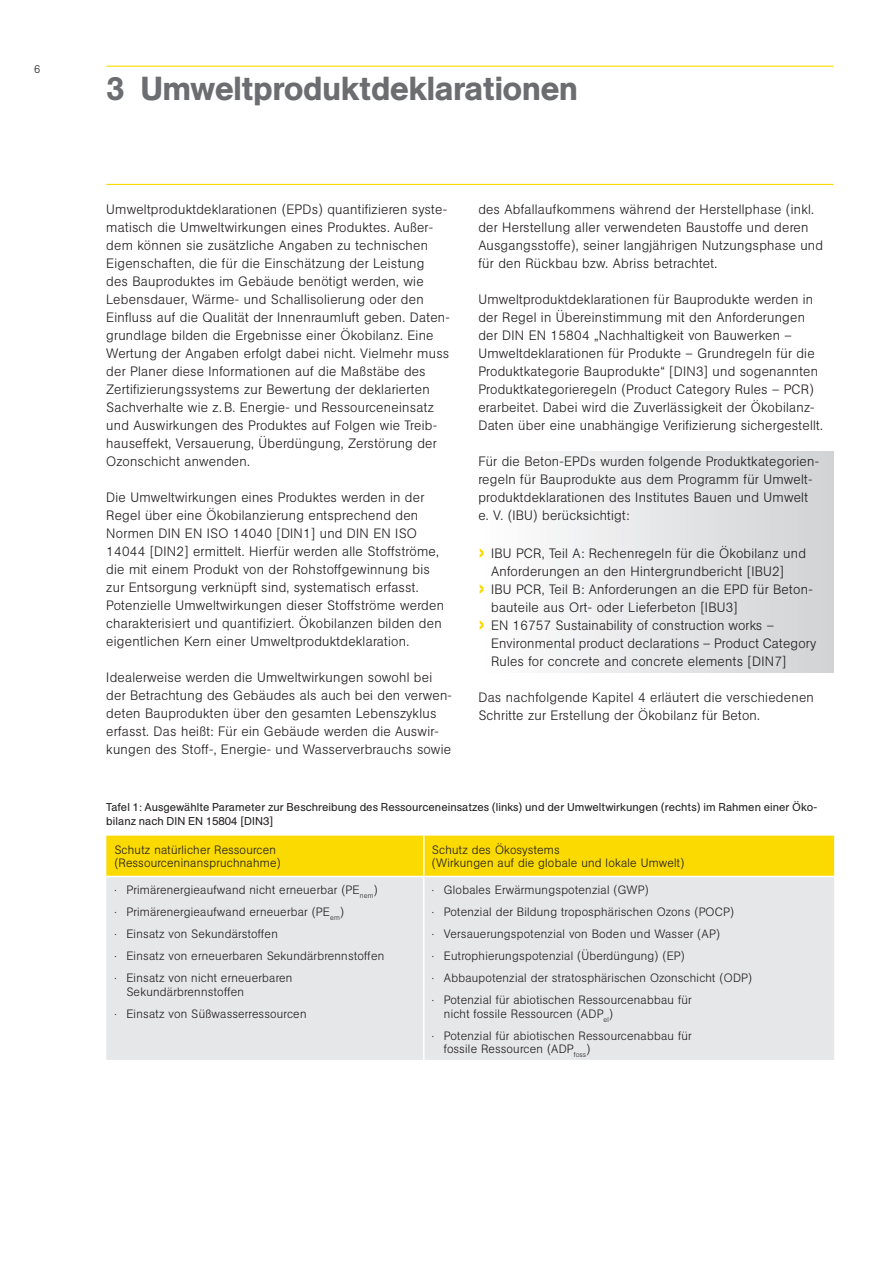
<style>
.page{position:relative;width:893px;height:1263px;background:#fff}
.page>*{position:absolute;margin:0;border:0;box-sizing:border-box;transform-origin:0 0}
.Beton_Headline_Kapitelanfang{font:500 33px "AG Book Pro";color:#6c6d70}
.Beton_Fließtext{font:300 13.5px/18px "AG Book Pro";letter-spacing:.02em;color:#231f20}
.Beton_Tafeltext{font:300 12px/13.5px "AG Book Pro";letter-spacing:.02em;color:#231f20}
.Beton_Bildunterschrift_7_5_9_Pt{font:11.25px/13.5px "AG Book Pro";letter-spacing:.005em;color:#231f20}
.t1{font:300 11.25px "AG Book Pro";color:#231f20}
.s1{font-weight:500;font-size:24.75px;color:#fada00}
</style>
<div class="page">
<div style="left:478px;top:452px;width:355px;height:221px;background:linear-gradient(to right,#fefefe,#d1d2d4)"></div>
<hr style="left:106px;top:184px;width:727px;height:1px;background:#fada00">
<hr style="left:106px;top:66px;width:727px;height:1px;background:#fada00">
<div style="left:106px;top:836px;width:728px;height:40px;background:#fada00"></div>
<div style="left:106px;top:877px;width:728px;height:183px;background:#e6e7e9"></div>
<hr style="left:423px;top:836px;width:2px;height:40px;background:#fff">
<hr style="left:423px;top:877px;width:2px;height:183px;background:#fff">
<p class="t1" style="left:34px;top:62px;width:8px">6</p>
<p class="Beton_Headline_Kapitelanfang" style="left:106px;top:67px;width:473px">3 Umweltproduktdeklarationen</p>
<p class="Beton_Fließtext" style="left:106px;top:200px;width:345px">Umweltproduktdeklarationen (EPDs) quantifizieren syste&shy;matisch die Umweltwirkungen eines Produktes. Außer&shy;dem können sie zusätzliche Angaben zu technischen Eigenschaften, die für die Einschätzung der Leistung<br>des Bauproduktes im Gebäude benötigt werden, wie Lebensdauer, Wärme- und Schallisolierung oder den Einfluss auf die Qualität der Innenraumluft geben. Daten&shy;grundlage bilden die Ergebnisse einer Ökobilanz. Eine Wertung der Angaben erfolgt dabei nicht. Vielmehr muss der Planer diese Informationen auf die Maßstäbe des Zertifizierungssystems zur Bewertung der deklarierten Sachverhalte wie z. B. Energie- und Ressourceneinsatz und Auswirkungen des Produktes auf Folgen wie Treib&shy;hauseffekt, Versauerung, Überdüngung, Zerstörung der Ozonschicht anwenden.</p>
<p class="Beton_Fließtext" style="left:106px;top:488px;width:339px">Die Umweltwirkungen eines Produktes werden in der Regel über eine Ökobilanzierung entsprechend den Normen DIN EN ISO 14040 [DIN1] und DIN EN ISO 14044 [DIN2] ermittelt. Hierfür werden alle Stoffströme, die mit einem Produkt von der Rohstoffgewinnung bis zur Entsorgung verknüpft sind, systematisch erfasst.<br>Potenzielle Umweltwirkungen dieser Stoffströme werden charakterisiert und quantifiziert. Ökobilanzen bilden den eigentlichen Kern einer Umweltproduktdeklaration.</p>
<p class="Beton_Fließtext" style="left:106px;top:668px;width:347px">Idealerweise werden die Umweltwirkungen sowohl bei der Betrachtung des Gebäudes als auch bei den verwen&shy;deten Bauprodukten über den gesamten Lebenszyklus erfasst. Das heißt: Für ein Gebäude werden die Auswir&shy;kungen des Stoff-, Energie- und Wasserverbrauchs sowie</p>
<p class="Beton_Fließtext" style="left:478px;top:200px;width:346px">des Abfallaufkommens während der Herstellphase (inkl. der Herstellung aller verwendeten Baustoffe und deren Ausgangsstoffe), seiner langjährigen Nutzungsphase und für den Rückbau bzw. Abriss betrachtet.</p>
<p class="Beton_Fließtext" style="left:478px;top:290px;width:346px">Umweltproduktdeklarationen für Bauprodukte werden in der Regel in Übereinstimmung mit den Anforderungen der DIN EN 15804 „Nachhaltigkeit von Bauwerken – Umweltdeklarationen für Produkte – Grundregeln für die Produktkategorie Bauprodukte“ [DIN3] und sogenannten Produktkategorieregeln (Product Category Rules – PCR) erarbeitet. Dabei wird die Zuverlässigkeit der Ökobilanz-Daten über eine unabhängige Verifizierung sichergestellt.</p>
<p class="Beton_Fließtext" style="left:478px;top:452px;width:342px">Für die Beton-EPDs wurden folgende Produktkategorien&shy;regeln für Bauprodukte aus dem Programm für Umwelt&shy;produktdeklarationen des Institutes Bauen und Umwelt e. V. (IBU) berücksichtigt:</p>
<p class="Beton_Fließtext" style="left:491px;top:544px;width:316px;text-indent:-13px"><span class="s1">›</span> IBU PCR, Teil A: Rechenregeln für die Ökobilanz und<br>Anforderungen an den Hintergrundbericht [IBU2]</p>
<p class="Beton_Fließtext" style="left:491px;top:580px;width:323px;text-indent:-13px"><span class="s1">›</span> IBU PCR, Teil B: Anforderungen an die EPD für Beton&shy;bauteile aus Ort- oder Lieferbeton [IBU3]</p>
<p class="Beton_Fließtext" style="left:491px;top:616px;width:327px;text-indent:-13px"><span class="s1">›</span> EN 16757 Sustainability of construction works –<br>Environmental product declarations – Product Category<br>Rules for concrete and concrete elements [DIN7]</p>
<p class="Beton_Fließtext" style="left:478px;top:688px;width:337px">Das nachfolgende Kapitel 4 erläutert die verschiedenen<br>Schritte zur Erstellung der Ökobilanz für Beton.</p>
<p class="Beton_Bildunterschrift_7_5_9_Pt" style="left:106px;top:801px;width:712px">Tafel 1: Ausgewählte Parameter zur Beschreibung des Ressourceneinsatzes (links) und der Umweltwirkungen (rechts) im Rahmen einer Öko&shy;bilanz nach DIN EN 15804 [DIN3]</p>
<p class="Beton_Tafeltext" style="left:114px;top:843px;width:163px">Schutz natürlicher Ressourcen</p>
<p class="Beton_Tafeltext" style="left:114px;top:856px;width:168px">(Ressourceninanspruchnahme)</p>
<p class="Beton_Tafeltext" style="left:432px;top:843px;width:254px">Schutz des Ökosystems<br>(Wirkungen auf die globale und lokale Umwelt)</p>
<p class="Beton_Tafeltext" style="left:114px;top:883px;width:265px">· Primärenergieaufwand nicht erneuerbar (PE<sub>nem</sub>)</p>
<p class="Beton_Tafeltext" style="left:114px;top:905px;width:231px">· Primärenergieaufwand erneuerbar (PE<sub>em</sub>)</p>
<p class="Beton_Tafeltext" style="left:114px;top:927px;width:165px">· Einsatz von Sekundärstoffen</p>
<p class="Beton_Tafeltext" style="left:114px;top:949px;width:271px">· Einsatz von erneuerbaren Sekundärbrennstoffen</p>
<p class="Beton_Tafeltext" style="left:126px;top:971px;width:167px;text-indent:-12px">· Einsatz von nicht erneuerbaren<br>Sekundärbrennstoffen</p>
<p class="Beton_Tafeltext" style="left:114px;top:1006px;width:194px">· Einsatz von Süßwasserressourcen</p>
<p class="Beton_Tafeltext" style="left:432px;top:883px;width:218px">· Globales Erwärmungspotenzial (GWP)</p>
<p class="Beton_Tafeltext" style="left:432px;top:905px;width:304px">· Potenzial der Bildung troposphärischen Ozons (POCP)</p>
<p class="Beton_Tafeltext" style="left:432px;top:927px;width:290px">· Versauerungspotenzial von Boden und Wasser (AP)</p>
<p class="Beton_Tafeltext" style="left:432px;top:949px;width:254px">· Eutrophierungspotenzial (Überdüngung) (EP)</p>
<p class="Beton_Tafeltext" style="left:432px;top:971px;width:322px">· Abbaupotenzial der stratosphärischen Ozonschicht (ODP)</p>
<p class="Beton_Tafeltext" style="left:444px;top:993px;width:249px;text-indent:-12px">· Potenzial für abiotischen Ressourcenabbau für nicht fossile Ressourcen (ADP<sub>el</sub>)</p>
<p class="Beton_Tafeltext" style="left:444px;top:1028px;width:249px;text-indent:-12px">· Potenzial für abiotischen Ressourcenabbau für fossile Ressourcen (ADP<sub>foss</sub>)</p>
</div>
